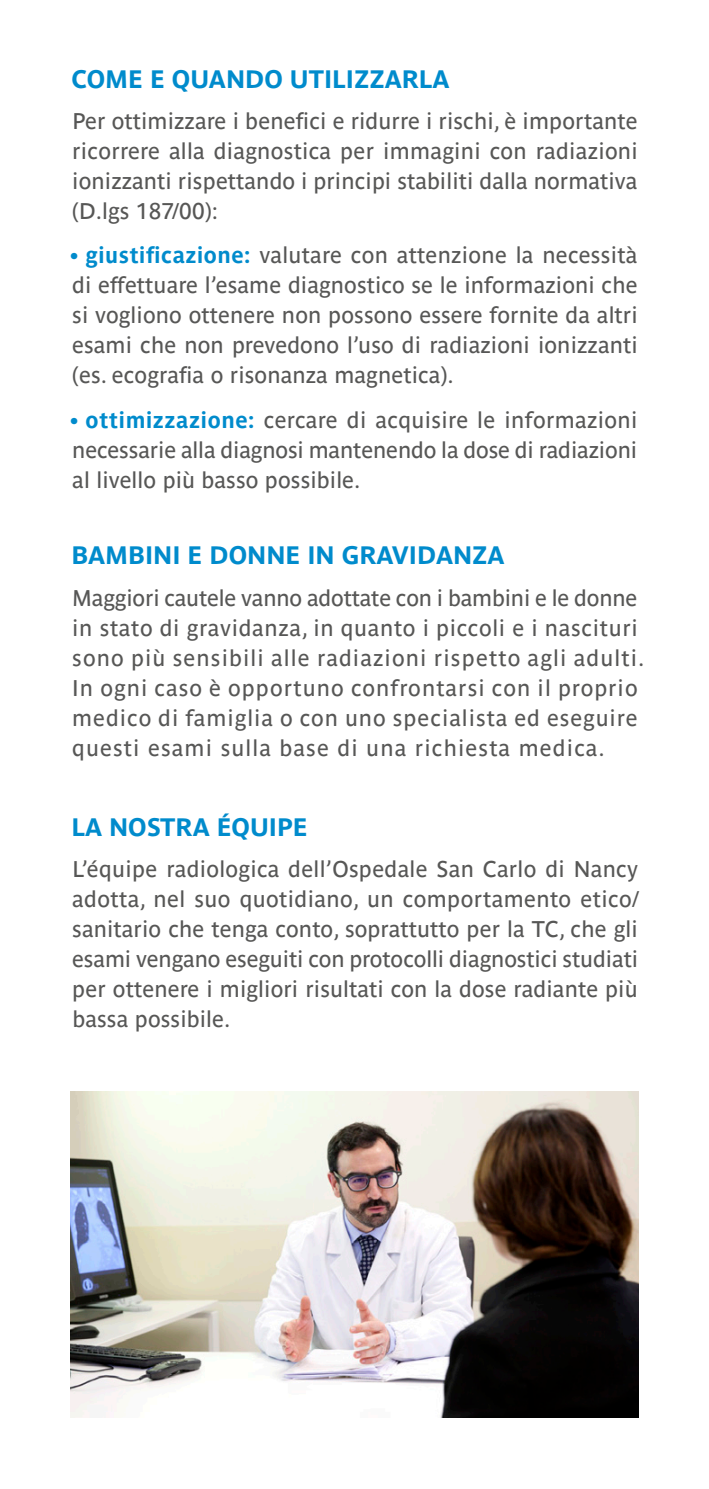
<style>
.page{position:relative;width:709px;height:1489px;background:#fff}
.page>*{position:absolute;margin:0;border:0;box-sizing:border-box;transform-origin:0 0}
.t1{font:700 25px "Parisine Ptf";color:#008bcc}
.t2{font:22.5px/30px "Parisine Ptf";letter-spacing:.005em;color:#575756;text-align:justify}
.t3{font:22.5px/30px "Parisine Ptf";letter-spacing:.045em;color:#575756}
.s1{font-weight:700;color:#008bcc}
</style>
<div class="page">
<img style="left:71px;top:1091px;width:567px;height:326px">
<p class="t1" style="left:71px;top:61px;width:379px">COME E QUANDO UTILIZZARLA</p>
<p class="t2" style="left:72px;top:104px;width:567px">Per ottimizzare i benefici e ridurre i rischi, è importante ricorrere alla diagnostica per immagini con radiazioni ionizzanti rispettando i principi stabiliti dalla normativa (D.lgs 187/00):</p>
<p class="t2" style="left:70px;top:238px;width:569px"><span class="s1">• giustificazione:</span> valutare con attenzione la necessità di effettuare l’esame diagnostico se le informazioni che si vogliono ottenere non possono essere fornite da altri esami che non prevedono l’uso di radiazioni ionizzanti (es. ecografia o risonanza magnetica).</p>
<p class="t2" style="left:70px;top:402px;width:569px"><span class="s1">• ottimizzazione:</span> cercare di acquisire le informazioni necessarie alla diagnosi mantenendo la dose di radiazioni al livello più basso possibile.</p>
<p class="t1" style="left:71px;top:537px;width:435px">BAMBINI E DONNE IN GRAVIDANZA</p>
<p class="t3" style="left:72px;top:581px;width:574px">Maggiori cautele vanno adottate con i bambini e le donne in stato di gravidanza, in quanto i piccoli e i nascituri sono più sensibili alle radiazioni rispetto agli adulti.<br>In ogni caso è opportuno confrontarsi con il proprio medico di famiglia o con uno specialista ed eseguire questi esami sulla base di una richiesta medica.</p>
<p class="t1" style="left:71px;top:808px;width:238px">LA NOSTRA ÉQUIPE</p>
<p class="t2" style="left:72px;top:852px;width:568px">L’équipe radiologica dell’Ospedale San Carlo di Nancy adotta, nel suo quotidiano, un comportamento etico/ sanitario che tenga conto, soprattutto per la TC, che gli esami vengano eseguiti con protocolli diagnostici studiati per ottenere i migliori risultati con la dose radiante più bassa possibile.</p>
</div>
